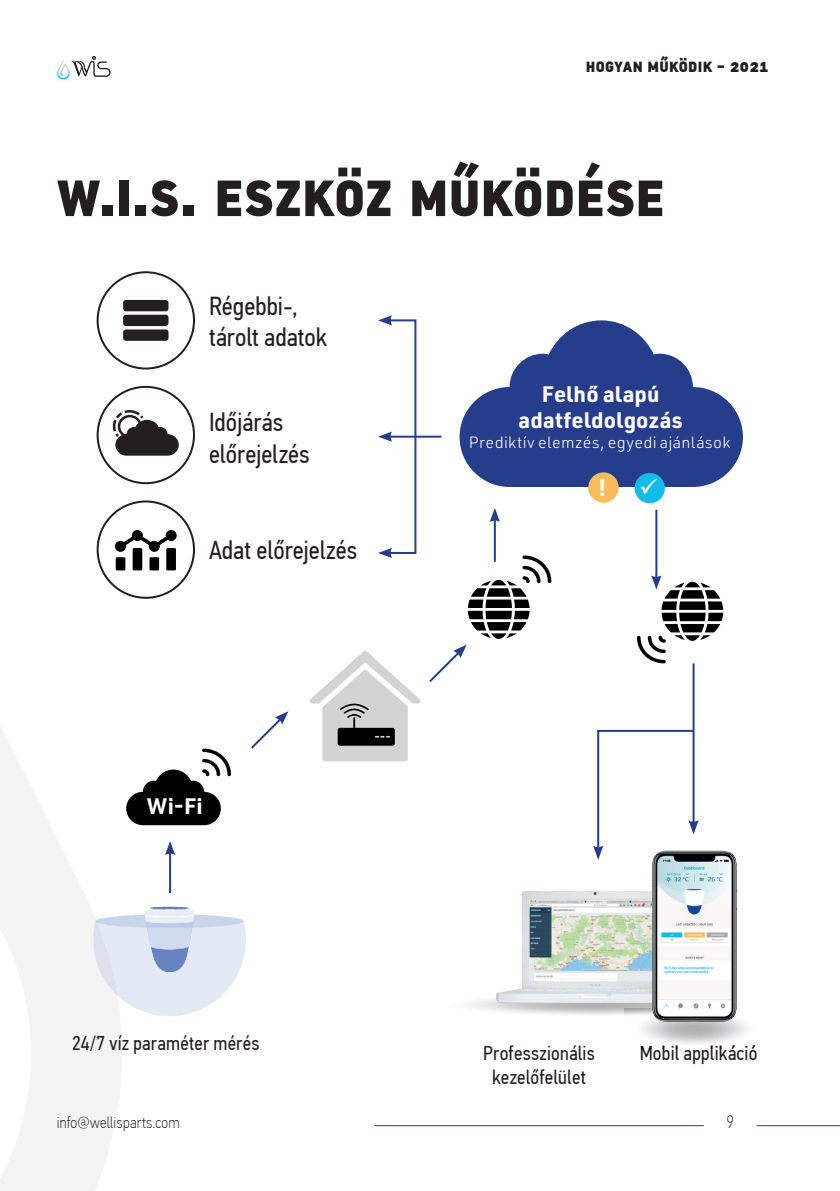
<style>
.page{position:relative;width:840px;height:1191px;background:#fff}
.page>*{position:absolute;margin:0;border:0;box-sizing:border-box;transform-origin:0 0}
.t1{font:700 68px "PF Din Text Cond Pro";color:#231f20}
.t2{font:26px/31.2px "PF Din Text Cond Pro";color:#231f20}
.t3{font:700 24px "URWDIN";color:#fff}
.t4{font:700 22px/26.4px "URWDIN";letter-spacing:.005em;color:#fff;text-align:center}
.t5{font:20px/24px "PF Din Text Cond Pro";letter-spacing:.01em;color:#231f20;text-align:center}
.t6{font:700 20px "PF Din Text Cond Pro";letter-spacing:.015em;color:#231f20}
.t7{font:100 18px "PF Din Text Cond Pro";color:#231f20}
.t8{font:300 16px "URWDIN";letter-spacing:.025em;color:#fff}
.t9{font:100 16px "PF Din Text Cond Pro";letter-spacing:.015em;color:#231f20}
</style>
<div class="page">
<svg style="left:0;top:318px;width:122px;height:873px"></svg>
<hr style="left:169px;top:852px;width:2px;height:41px;background:#263d8b">
<svg style="left:165px;top:841px;width:10px;height:14px"></svg>
<svg style="left:251px;top:711px;width:37px;height:38px"></svg>
<hr style="left:388px;top:436px;width:53px;height:2px;background:#263d8b">
<svg style="left:378px;top:431px;width:14px;height:11px"></svg>
<hr style="left:493px;top:519px;width:2px;height:43px;background:#263d8b">
<svg style="left:489px;top:508px;width:10px;height:14px"></svg>
<hr style="left:655px;top:510px;width:2px;height:68px;background:#263d8b">
<hr style="left:692px;top:663px;width:2px;height:160px;background:#263d8b">
<svg style="left:310px;top:651px;width:110px;height:110px"></svg>
<svg style="left:429px;top:555px;width:122px;height:127px"></svg>
<svg style="left:637px;top:575px;width:85px;height:88px"></svg>
<svg style="left:126px;top:748px;width:105px;height:77px"></svg>
<img style="left:77px;top:890px;width:169px;height:133px">
<div style="left:123px;top:329px;width:45px;height:12px;background:#231f20;border-radius:3px"></div>
<div style="left:123px;top:315px;width:45px;height:11px;background:#231f20;border-radius:3px"></div>
<div style="left:123px;top:300px;width:45px;height:11px;background:#231f20;border-radius:3px"></div>
<div style="left:97px;top:271px;width:98px;height:98px;border:2px solid #231f20;border-radius:50%"></div>
<svg style="left:113px;top:410px;width:66px;height:45px"></svg>
<div style="left:97px;top:386px;width:98px;height:98px;border:2px solid #231f20;border-radius:50%"></div>
<div style="left:116px;top:557px;width:9px;height:13px;background:#000001"></div>
<div style="left:132px;top:548px;width:10px;height:22px;background:#000001"></div>
<div style="left:149px;top:557px;width:10px;height:13px;background:#000001"></div>
<div style="left:166px;top:548px;width:10px;height:22px;background:#000001"></div>
<svg style="left:115px;top:530px;width:61px;height:22px"></svg>
<div style="left:97px;top:500px;width:98px;height:99px;border:2px solid #231f20;border-radius:50%"></div>
<svg style="left:593px;top:729px;width:105px;height:130px"></svg>
<img style="left:496px;top:891px;width:128px;height:112px">
<img style="left:624px;top:849px;width:128px;height:180px">
<div style="left:387px;top:319px;width:29px;height:235px;border:2px solid #263d8b"></div>
<svg style="left:378px;top:548px;width:14px;height:10px"></svg>
<svg style="left:378px;top:315px;width:14px;height:10px"></svg>
<hr style="left:374px;top:1125px;width:329px;height:1px;background:#263d8b">
<hr style="left:756px;top:1125px;width:83px;height:1px;background:#263d8b">
<svg style="left:57px;top:57px;width:54px;height:22px"></svg>
<svg style="left:459px;top:320px;width:283px;height:167px;fill:#263d8b"></svg>
<div style="left:588px;top:472px;width:30px;height:31px;background:#fabb5c;border-radius:50%"></div>
<div style="left:634px;top:473px;width:30px;height:30px;background:#12bcea;border-radius:50%"></div>
<p class="t6" style="left:585px;top:53px;width:184px">hogyan működik - 2021</p>
<h1 class="t1" style="left:57px;top:151px;width:608px">w.i.s. eszköz működése</h1>
<h2 class="t2" style="left:209px;top:290px;width:120px">Régebbi-, tárolt adatok</h2>
<h2 class="t2" style="left:209px;top:407px;width:102px">Időjárás előrejelzés</h2>
<h2 class="t2" style="left:209px;top:535px;width:150px">Adat előrejelzés</h2>
<p class="t4" style="left:147px;top:791px;width:57px">Wi-Fi</p>
<p class="t5" style="left:72px;top:1031px;width:189px">24/7 víz paraméter mérés</p>
<p class="t9" style="left:57px;top:1113px;width:125px">info@wellisparts.com</p>
<p class="t4" style="left:518px;top:380px;width:165px">Felhő alapú adatfeldolgozás</p>
<p class="t8" style="left:468px;top:431px;width:263px">Prediktív elemzés, egyedi ajánlások</p>
<p class="t3" style="left:597px;top:471px;width:10px">!</p>
<p class="t5" style="left:483px;top:1041px;width:113px">Professzionális kezelőfelület</p>
<p class="t5" style="left:639px;top:1041px;width:119px">Mobil applikáció</p>
<p class="t7" style="left:726px;top:1112px;width:9px">9</p>
</div>
